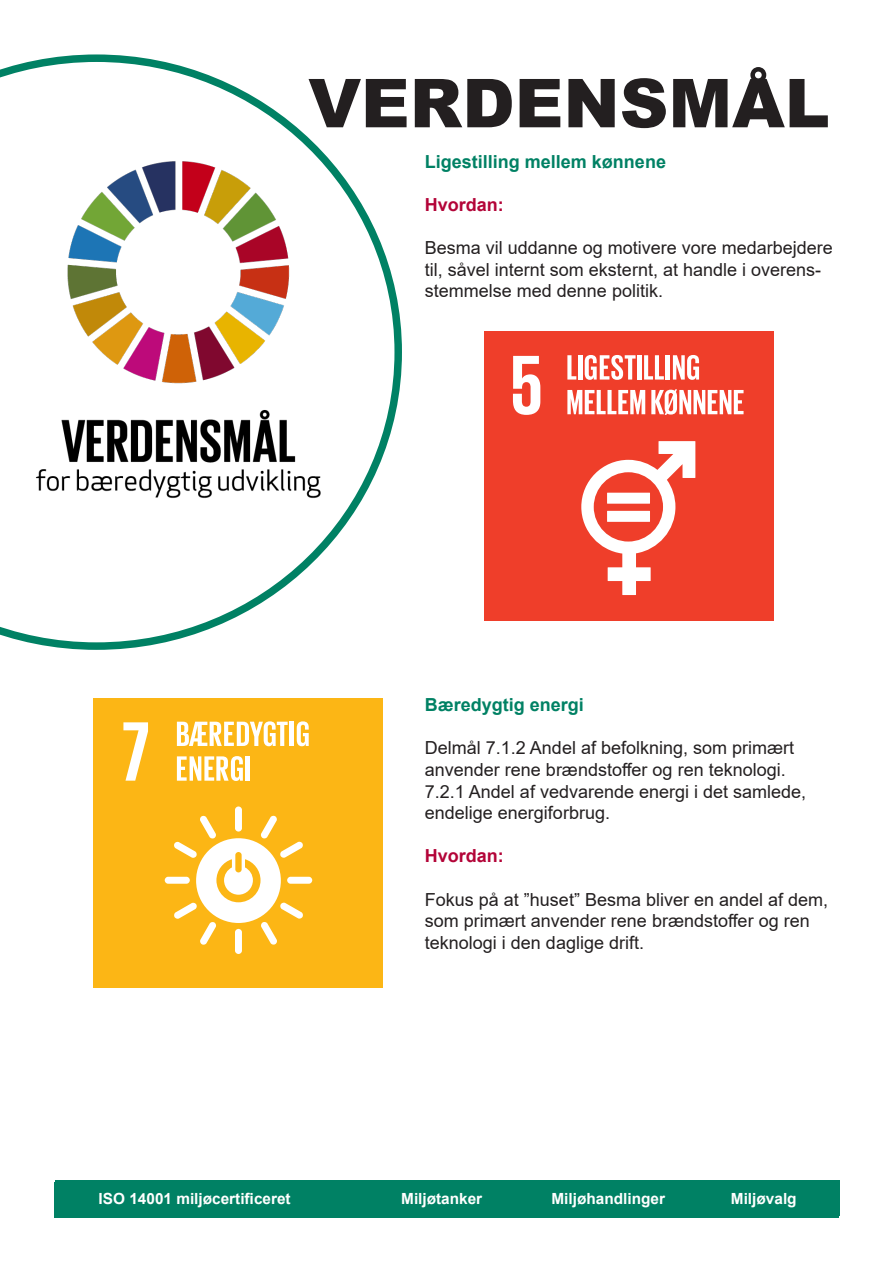
<style>
.page{position:relative;width:893px;height:1263px;background:#fff}
.page>*{position:absolute;margin:0;border:0;box-sizing:border-box;transform-origin:0 0}
.t1{font:900 67.5px "Arial";color:#231f20}
.t2{font:18px/21.6px "Arial";color:#231f20}
.t3{font:700 18px "Arial";color:#008164}
.t4{font:700 18px "Arial";color:#b30438}
.t5{font:700 15.3px "Arial";color:#fff}
</style>
<div class="page">
<svg style="left:0;top:54px;width:402px;height:596px"></svg>
<div style="left:54px;top:1182px;width:785px;height:36px;background:#008164"></div>
<div style="left:55px;top:1181px;width:785px;height:35px;background:#008164"></div>
<img style="left:0;top:121px;width:383px;height:410px">
<div style="left:484px;top:332px;width:289px;height:289px;background:#ef3e2a"></div>
<svg style="left:513px;top:356px;width:27px;height:59px"></svg>
<svg style="left:581px;top:441px;width:114px;height:154px"></svg>
<div style="left:607px;top:493px;width:43px;height:11px;background:#fff"></div>
<div style="left:607px;top:511px;width:43px;height:11px;background:#fff"></div>
<svg style="left:567px;top:355px;width:9px;height:25px"></svg>
<hr style="left:578px;top:355px;width:4px;height:25px;background:#fff">
<svg style="left:585px;top:355px;width:51px;height:25px"></svg>
<hr style="left:637px;top:355px;width:4px;height:25px;background:#fff">
<svg style="left:644px;top:355px;width:20px;height:25px"></svg>
<hr style="left:666px;top:355px;width:4px;height:25px;background:#fff">
<svg style="left:673px;top:355px;width:26px;height:25px"></svg>
<svg style="left:567px;top:390px;width:78px;height:24px"></svg>
<svg style="left:651px;top:389px;width:92px;height:26px"></svg>
<div style="left:94px;top:698px;width:289px;height:289px;background:#fcb615"></div>
<svg style="left:123px;top:722px;width:25px;height:59px"></svg>
<div style="left:165px;top:877px;width:25px;height:7px;background:#fff;border-radius:3px"></div>
<div style="left:287px;top:877px;width:25px;height:7px;background:#fff;border-radius:3px"></div>
<div style="left:235px;top:806px;width:7px;height:25px;background:#fff;border-radius:3px"></div>
<div style="left:235px;top:929px;width:7px;height:25px;background:#fff;border-radius:3px"></div>
<svg style="left:173px;top:815px;width:130px;height:130px"></svg>
<svg style="left:177px;top:721px;width:111px;height:25px"></svg>
<hr style="left:290px;top:722px;width:4px;height:24px;background:#fff">
<svg style="left:297px;top:721px;width:12px;height:25px"></svg>
<svg style="left:177px;top:756px;width:66px;height:25px"></svg>
<hr style="left:246px;top:756px;width:4px;height:25px;background:#fff">
<h1 class="t1" style="left:308px;top:54px;width:523px">VERDENSMÅL</h1>
<p class="t3" style="left:425px;top:149px;width:243px">Ligestilling mellem kønnene</p>
<p class="t4" style="left:425px;top:192px;width:81px">Hvordan:</p>
<p class="t2" style="left:425px;top:237px;width:409px">Besma vil uddanne og motivere vore medarbejdere til, såvel internt som eksternt, at handle i overens&shy;stemmelse med denne politik.</p>
<p class="t3" style="left:425px;top:692px;width:161px">Bæredygtig energi</p>
<p class="t2" style="left:425px;top:737px;width:383px">Delmål 7.1.2 Andel af befolkning, som primært anvender rene brændstoffer og ren teknologi.<br>7.2.1 Andel af vedvarende energi i det samlede, endelige energiforbrug.</p>
<p class="t4" style="left:425px;top:843px;width:81px">Hvordan:</p>
<p class="t2" style="left:425px;top:888px;width:405px">Fokus på at ”huset” Besma bliver en andel af dem, som primært anvender rene brændstoffer og ren teknologi i den daglige drift.</p>
<p class="t5" style="left:99px;top:1188px;width:194px">ISO 14001 miljøcertificeret</p>
<p class="t5" style="left:400px;top:1189px;width:83px">Miljøtanker</p>
<p class="t5" style="left:401px;top:1188px;width:83px">Miljøtanker</p>
<p class="t5" style="left:550px;top:1189px;width:115px">Miljøhandlinger</p>
<p class="t5" style="left:551px;top:1188px;width:115px">Miljøhandlinger</p>
<p class="t5" style="left:730px;top:1189px;width:67px">Miljøvalg</p>
<p class="t5" style="left:731px;top:1188px;width:67px">Miljøvalg</p>
<p class="t5" style="left:98px;top:1189px;width:194px">ISO 14001 miljøcertificeret</p>
</div>
